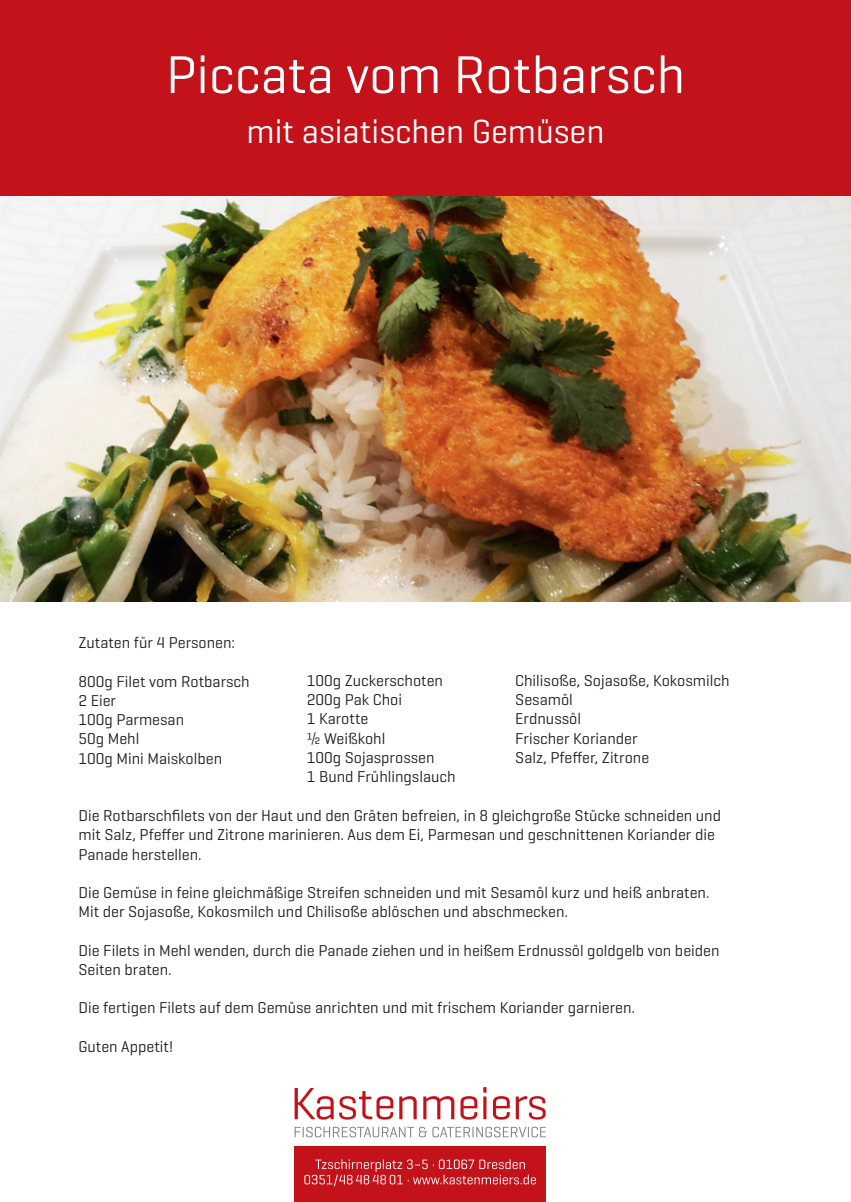
<style>
.page{position:relative;width:851px;height:1202px;background:#fff}
.page>*{position:absolute;margin:0;border:0;box-sizing:border-box;transform-origin:0 0}
.t1{font:54px "Geogrotesque";color:#fff}
.t2{font:34px "Geogrotesque";color:#fff}
.t3{font:16px/19.2px "Geogrotesque";color:#231f20}
</style>
<div class="page">
<div style="left:294px;top:1146px;width:252px;height:56px;background:#c4121a"></div>
<svg style="left:304px;top:1159px;width:231px;height:27px"></svg>
<svg style="left:294px;top:1088px;width:39px;height:32px"></svg>
<svg style="left:339px;top:1091px;width:54px;height:29px"></svg>
<svg style="left:399px;top:1096px;width:17px;height:23px"></svg>
<svg style="left:423px;top:1096px;width:31px;height:23px"></svg>
<svg style="left:460px;top:1096px;width:17px;height:24px"></svg>
<svg style="left:483px;top:1087px;width:3px;height:6px"></svg>
<hr style="left:483px;top:1096px;width:3px;height:23px;background:#c4121a">
<svg style="left:493px;top:1096px;width:16px;height:24px"></svg>
<svg style="left:515px;top:1096px;width:30px;height:24px"></svg>
<svg style="left:294px;top:1127px;width:252px;height:10px"></svg>
<img style="left:0;top:196px;width:850px;height:405px">
<div style="left:0;top:0;width:850px;height:196px;background:#c4121a"></div>
<h1 class="t1" style="left:166px;top:41px;width:520px">Piccata vom Rotbarsch</h1>
<h2 class="t2" style="left:246px;top:110px;width:359px">mit asiatischen Gemüsen</h2>
<p class="t3" style="left:78px;top:633px;width:158px">Zutaten für 4 Personen:</p>
<p class="t3" style="left:78px;top:671px;width:173px">800g Filet vom Rotbarsch<br>2 Eier<br>100g Parmesan<br>50g Mehl<br>100g Mini Maiskolben</p>
<p class="t3" style="left:307px;top:670px;width:150px">100g Zuckerschoten<br>200g Pak Choi<br>1 Karotte<br>½ Weißkohl<br>100g Sojasprossen<br>1 Bund Frühlingslauch</p>
<p class="t3" style="left:515px;top:670px;width:216px">Chilisoße, Sojasoße, Kokosmilch<br>Sesamöl<br>Erdnussöl<br>Frischer Koriander<br>Salz, Pfeffer, Zitrone</p>
<p class="t3" style="left:78px;top:806px;width:644px">Die Rotbarschfilets von der Haut und den Gräten befreien, in 8 gleichgroße Stücke schneiden und mit Salz, Pfeffer und Zitrone marinieren. Aus dem Ei, Parmesan und geschnittenen Koriander die<br>Panade herstellen.</p>
<p class="t3" style="left:78px;top:882px;width:632px">Die Gemüse in feine gleichmäßige Streifen schneiden und mit Sesamöl kurz und heiß anbraten.<br>Mit der Sojasoße, Kokosmilch und Chilisoße ablöschen und abschmecken.</p>
<p class="t3" style="left:78px;top:940px;width:642px">Die Filets in Mehl wenden, durch die Panade ziehen und in heißem Erdnussöl goldgelb von beiden<br>Seiten braten.</p>
<p class="t3" style="left:78px;top:998px;width:558px">Die fertigen Filets auf dem Gemüse anrichten und mit frischem Koriander garnieren.</p>
<p class="t3" style="left:78px;top:1036px;width:96px">Guten Appetit!</p>
</div>
